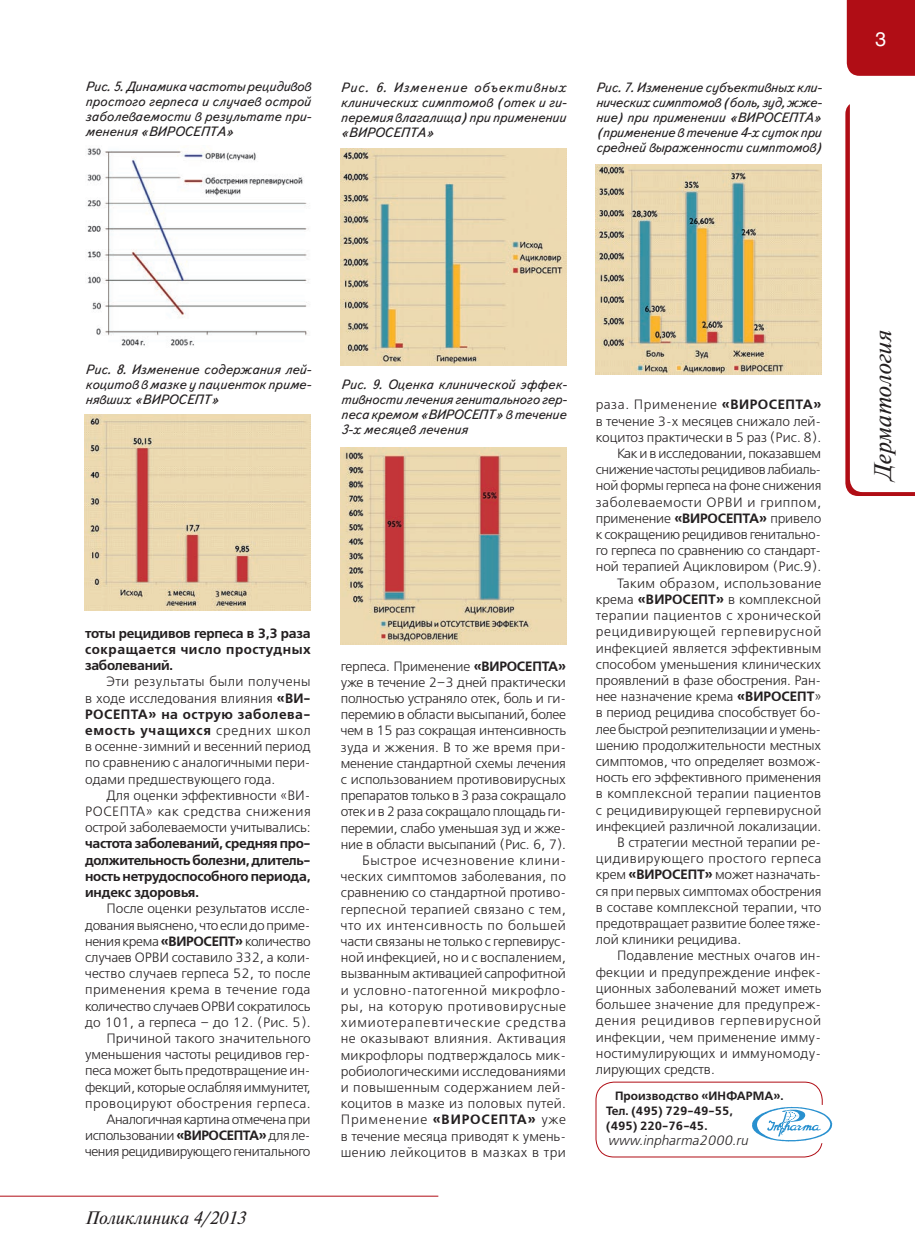
<style>
.page{position:relative;width:915px;height:1255px;background:#fff}
.page>*{position:absolute;margin:0;border:0;box-sizing:border-box;transform-origin:0 0}
.t1{font:italic 24px "Newton C";color:#231f20}
.t2{font:19.5px "Helios";color:#fff}
.t3{font:italic 18px "Newton C";color:#231f20}
.t4{font:13.5px/16.2px "Free Set C";color:#231f20;text-align:justify}
.t5{font:italic 13.5px/15px "Text Book C";color:#231f20;text-align:justify}
.t6{font:700 13.5px/16.2px "Free Set C";letter-spacing:-.015em;color:#231f20;text-align:justify}
.t7{font:13.5px "Free Set C";letter-spacing:.02em;color:#231f20}
.t8{font:13.5px "Free Set C";letter-spacing:-.02em;color:#231f20}
.t9{font:13.5px "Free Set C";letter-spacing:.035em;color:#231f20}
.t10{font:13.5px "Free Set C";letter-spacing:.025em;color:#231f20}
.t11{font:13.5px "Free Set C";letter-spacing:.04em;color:#231f20}
.t12{font:13.5px "Free Set C";letter-spacing:-.03em;color:#231f20}
.t13{font:13.5px "Free Set C";letter-spacing:-.025em;color:#231f20}
.t14{font:13.5px "Free Set C";letter-spacing:.05em;color:#231f20}
.t15{font:13.5px "Free Set C";letter-spacing:.055em;color:#231f20}
.t16{font:italic 13.5px "Free Set C";color:#231f20}
.t17{font:700 12px/15px "Free Set C";color:#231f20}
.s1{font-weight:700}
</style>
<div class="page">
<div style="left:846px;top:0;width:68px;height:76px;background:#b00d15"></div>
<svg style="left:845px;top:104px;width:69px;height:392px"></svg>
<hr style="left:0;top:1195px;width:438px;height:1px;background:#b00d15">
<div style="left:595px;top:1081px;width:227px;height:76px;border:1px solid #b00d15;border-radius:18px"></div>
<svg style="left:752px;top:1106px;width:79px;height:34px"></svg>
<div style="left:750px;top:1104px;width:83px;height:38px;border:1px solid #fff"></div>
<img style="left:87px;top:148px;width:222px;height:198px">
<img style="left:340px;top:148px;width:226px;height:217px">
<img style="left:595px;top:164px;width:226px;height:210px">
<img style="left:85px;top:414px;width:225px;height:196px">
<img style="left:341px;top:447px;width:225px;height:197px">
<p class="t5" style="left:85px;top:79px;width:228px">Рис. 5. Динамика частоты рецидивов простого герпеса и случаев острой заболеваемости в результате при&shy;менения «ВИРОСЕПТА»</p>
<p class="t5" style="left:340px;top:80px;width:228px">Рис. 6. Изменение объективных клинических симптомов (отек и ги&shy;перемия влагалища) при применении «ВИРОСЕПТА»</p>
<p class="t5" style="left:595px;top:80px;width:228px">Рис. 7. Изменение субъективных кли&shy;нических симптомов (боль, зуд, жже&shy;ние) при применении «ВИРОСЕПТА» (применение в течение 4-х суток при средней выраженности симптомов)</p>
<h2 class="t2" style="left:874px;top:27px;width:12px">3</h2>
<p class="t5" style="left:85px;top:362px;width:228px">Рис. 8. Изменение содержания лей&shy;коцитов в мазке у пациенток приме&shy;нявших «ВИРОСЕПТ»</p>
<p class="t6" style="left:85px;top:625px;width:227px">тоты рецидивов герпеса в 3,3 раза сокращается число простудных заболеваний.</p>
<p class="t4" style="left:85px;top:674px;width:227px;text-indent:21px">Эти результаты были получены в ходе исследования влияния <span class="s1">«ВИ-РОСЕПТА» на острую заболева&shy;емость учащихся</span> средних школ в осенне-зимний и весенний период по сравнению с аналогичными пери&shy;одами предшествующего года.</p>
<p class="t4" style="left:85px;top:787px;width:227px;text-indent:21px">Для оценки эффективности «ВИ-РОСЕПТА» как средства снижения острой заболеваемости учитывались:</p>
<p class="t6" style="left:85px;top:836px;width:227px">частота заболеваний, средняя про&shy;должительность болезни, длитель&shy;ность нетрудоспособного периода, индекс здоровья.</p>
<p class="t4" style="left:85px;top:900px;width:227px;text-indent:21px">После оценки результатов иссле&shy;дования выяснено, что если до приме&shy;нения крема <span class="s1">«Виросепт</span></p>
<p class="t4" style="left:85px;top:933px;width:227px;text-align:right"><span class="s1">»</span> количество<br>случаев ОРВИ составило 332, а коли&shy;чество случаев герпеса 52, то после применения крема в течение года количество случаев ОРВИ сократилось до 101, а герпеса – до 12. (Рис. 5).<br>Причиной такого значительного уменьшения частоты рецидивов гер&shy;песа может быть предотвращение ин&shy;фекций, которые ослабляя иммунитет, провоцируют обострения герпеса.<br>Аналогичная картина отмечена при использовании <span class="s1">«ВИРОСЕПТА»</span> для ле&shy;чения рецидивирующего генитального</p>
<h3 class="t3" style="left:85px;top:1207px;width:162px">Поликлиника 4/2013</h3>
<p class="t5" style="left:341px;top:377px;width:228px">Рис. 9. Оценка клинической эффек&shy;тивности лечения генитального гер&shy;песа кремом «ВИРОСЕПТ» в течение 3-х месяцев лечения</p>
<p class="t4" style="left:340px;top:658px;width:227px;text-align:right">герпеса. Применение <span class="s1">«ВИРОСЕПТА» </span>уже в течение 2–3 дней практически полностью устраняло отек, боль и ги&shy;перемию в области высыпаний, более чем в 15 раз сокращая интенсивность зуда и жжения. В то же время при&shy;менение стандартной схемы лечения с использованием противовирусных препаратов только в 3 раза сокращало отек и в 2 раза сокращало площадь ги&shy;перемии, слабо уменьшая зуд и жже&shy;ние в области высыпаний (Рис. 6, 7).<br>Быстрое исчезновение клини&shy;ческих симптомов заболевания, по сравнению со стандартной противо&shy;герпесной терапией связано с тем, что их интенсивность по большей части связаны не только с герпевирус&shy;ной инфекцией, но и с воспалением, вызванным активацией сапрофитной и условно-патогенной микрофло&shy;ры, на которую противовирусные химиотерапевтические средства не оказывают влияния. Активация микрофлоры подтверждалось мик&shy;робиологическими исследованиями и повышенным содержанием лей&shy;коцитов в мазке из половых путей.<br>Применение <span class="s1">«ВИРОСЕПТА»</span> уже в течение месяца приводят к умень&shy;шению лейкоцитов в мазках в три</p>
<p class="t11" style="left:595px;top:397px;width:146px">раза. Применение <span class="s1">«Виросепта</span></p>
<p class="t6" style="left:813px;top:397px;width:9px">»</p>
<p class="t4" style="left:595px;top:413px;width:227px">в течение 3-х месяцев снижало лей-</p>
<p class="t4" style="left:595px;top:429px;width:227px">коцитоз практически в 5 раз (Рис. 8).</p>
<p class="t13" style="left:616px;top:445px;width:205px">Как и в исследовании, показавшем</p>
<p class="t12" style="left:595px;top:461px;width:227px">снижение частоты рецидивов лабиаль-</p>
<p class="t8" style="left:595px;top:478px;width:227px">ной формы герпеса на фоне снижения</p>
<p class="t9" style="left:595px;top:494px;width:227px">заболеваемости ОРВИ и гриппом,</p>
<p class="t4" style="left:595px;top:510px;width:227px">применение <span class="s1">«ВИРОСЕПТА»</span> привело</p>
<p class="t8" style="left:595px;top:526px;width:227px">к сокращению рецидивов генитально-</p>
<p class="t8" style="left:595px;top:542px;width:227px">го герпеса по сравнению со стандарт-</p>
<p class="t4" style="left:595px;top:559px;width:227px">ной терапией Ацикловиром (Рис.9).</p>
<p class="t10" style="left:616px;top:575px;width:206px">Таким образом, использование</p>
<p class="t4" style="left:595px;top:591px;width:227px">крема <span class="s1">«ВИРОСЕПТ»</span> в комплексной</p>
<p class="t9" style="left:595px;top:607px;width:227px">терапии пациентов с хронической</p>
<p class="t14" style="left:595px;top:623px;width:227px">рецидивирующей герпевирусной</p>
<p class="t7" style="left:595px;top:640px;width:227px">инфекцией является эффективным</p>
<p class="t4" style="left:595px;top:656px;width:227px">способом уменьшения клинических</p>
<p class="t4" style="left:595px;top:672px;width:227px">проявлений в фазе обострения. Ран-</p>
<p class="t4" style="left:595px;top:688px;width:227px">нее назначение крема <span class="s1">«ВИРОСЕПТ</span>»</p>
<p class="t4" style="left:595px;top:704px;width:227px">в период рецидива способствует бо-</p>
<p class="t8" style="left:595px;top:721px;width:227px">лее быстрой реэпителизации и умень-</p>
<p class="t4" style="left:595px;top:737px;width:227px">шению продолжительности местных</p>
<p class="t4" style="left:595px;top:753px;width:227px">симптомов, что определяет возмож-</p>
<p class="t4" style="left:595px;top:769px;width:227px">ность его эффективного применения</p>
<p class="t10" style="left:595px;top:785px;width:227px">в комплексной терапии пациентов</p>
<p class="t7" style="left:595px;top:802px;width:227px">с рецидивирующей герпевирусной</p>
<p class="t4" style="left:595px;top:818px;width:227px">инфекцией различной локализации.</p>
<p class="t4" style="left:616px;top:834px;width:203px">В стратегии местной терапии ре-</p>
<p class="t11" style="left:595px;top:850px;width:227px">цидивирующего простого герпеса</p>
<p class="t4" style="left:595px;top:866px;width:227px">крем <span class="s1">«ВИРОСЕПТ»</span> может назначать-</p>
<p class="t4" style="left:595px;top:883px;width:227px">ся при первых симптомах обострения</p>
<p class="t4" style="left:595px;top:899px;width:227px">в составе комплексной терапии, что</p>
<p class="t4" style="left:595px;top:915px;width:227px">предотвращает развитие более тяже-</p>
<p class="t4" style="left:595px;top:931px;width:147px">лой клиники рецидива.</p>
<p class="t4" style="left:616px;top:947px;width:206px">Подавление местных очагов ин-</p>
<p class="t7" style="left:595px;top:964px;width:227px">фекции и предупреждение инфек-</p>
<p class="t4" style="left:595px;top:980px;width:227px">ционных заболеваний может иметь</p>
<p class="t7" style="left:595px;top:996px;width:227px">большее значение для предупреж-</p>
<p class="t15" style="left:595px;top:1012px;width:227px">дения рецидивов герпевирусной</p>
<p class="t7" style="left:595px;top:1028px;width:227px">инфекции, чем применение имму-</p>
<p class="t7" style="left:595px;top:1045px;width:227px">ностимулирующих и иммуномоду-</p>
<p class="t4" style="left:595px;top:1061px;width:120px">лирующих средств.</p>
<p class="t17" style="left:606px;top:1088px;width:179px;text-indent:9px">Производство «ИНФАРМА».<br>Тел. (495) 729-49-55,<br>(495) 220-76-45.</p>
<p class="t16" style="left:607px;top:1132px;width:142px">www.inpharma2000.ru</p>
<h1 class="t1" style="left:869px;top:480px;width:152px;rotate:-90deg">Дерматология</h1>
</div>
